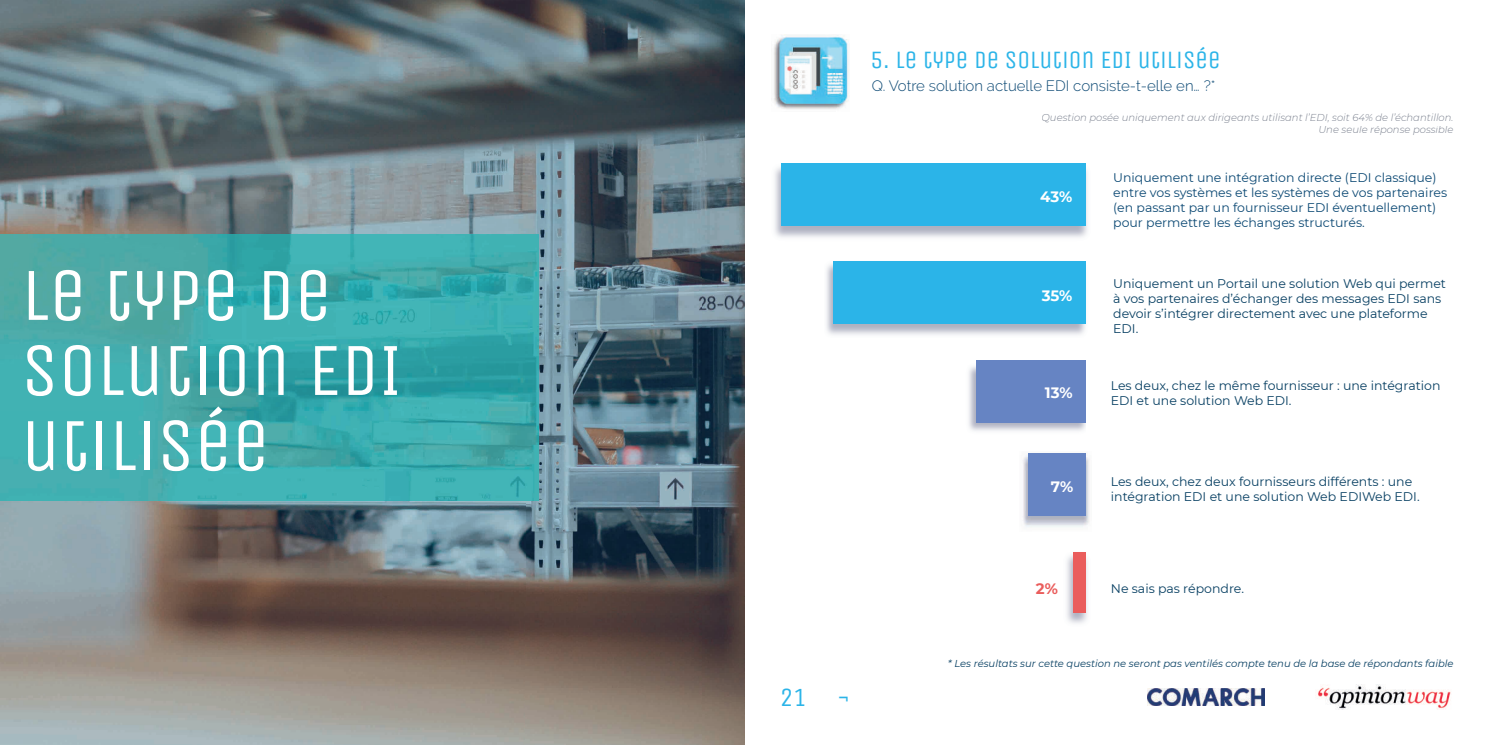
<style>
.page{position:relative;width:1489px;height:745px;background:#fff}
.page>*{position:absolute;margin:0;border:0;box-sizing:border-box;transform-origin:0 0}
.t1{font:75px/75px "Unica One";color:#fff}
.t2{font:26.25px "Unica One";color:#2bb4e8}
.t3{font:25px "Unica One";color:#2bb4e8}
.t4{font:300 15px "Raleway";color:#0c4974}
.t5{font:700 15px "Montserrat";color:#fff}
.t6{font:700 15px "Montserrat";color:#ea5d5c}
.t7{font:12.5px/15px "Montserrat";color:#073f62}
.t8{font:12.5px/15px "Montserrat";color:#0c4974}
.t9{font:italic 300 10px/12px "Montserrat";color:#7a808e;text-align:right}
.t10{font:italic 10px "Montserrat";color:#073f62}
</style>
<div class="page">
<img style="left:774px;top:35px;width:75px;height:74px">
<img style="left:0;top:0;width:700px;height:262px">
<img style="left:700px;top:0;width:44px;height:744px">
<img style="left:0;top:500px;width:43px;height:244px">
<img style="left:539px;top:262px;width:162px;height:175px">
<img style="left:525px;top:437px;width:176px;height:307px">
<img style="left:43px;top:500px;width:482px;height:244px">
<img style="left:0;top:234px;width:539px;height:266px">
<img style="left:1147px;top:688px;width:116px;height:17px">
<img style="left:1318px;top:684px;width:133px;height:25px">
<img style="left:774px;top:163px;width:314px;height:75px">
<div style="left:781px;top:163px;width:304px;height:63px;background:#2bb4e8"></div>
<img style="left:826px;top:261px;width:260px;height:74px">
<div style="left:833px;top:261px;width:252px;height:63px;background:#2bb4e8"></div>
<img style="left:969px;top:366px;width:116px;height:65px">
<div style="left:975px;top:360px;width:110px;height:62px;background:#6684c3"></div>
<img style="left:1022px;top:453px;width:68px;height:74px">
<div style="left:1028px;top:453px;width:57px;height:63px;background:#6684c3"></div>
<img style="left:1067px;top:552px;width:20px;height:72px">
<div style="left:1073px;top:552px;width:12px;height:60px;background:#ea5d5c"></div>
<h1 class="t1" style="left:21px;top:258px;width:382px">LE TYPE DE<br>SOLUTION EDI<br>UTILISÉE</h1>
<h3 class="t3" style="left:870px;top:45px;width:351px">5. LE TYPE DE SOLUTION EDI UTILISÉE</h3>
<p class="t4" style="left:871px;top:77px;width:345px">Q. Votre solution actuelle EDI consiste-t-elle en… ?*</p>
<p class="t9" style="left:1041px;top:111px;width:413px">Question posée uniquement aux dirigeants utilisant l’EDI, soit 64% de l’échantillon.<br>Une seule réponse possible</p>
<p class="t5" style="left:1040px;top:185px;width:34px">43%</p>
<p class="t5" style="left:1041px;top:285px;width:32px">35%</p>
<p class="t5" style="left:1044px;top:381px;width:29px">13%</p>
<p class="t5" style="left:1050px;top:475px;width:24px">7%</p>
<p class="t8" style="left:1113px;top:169px;width:335px">Uniquement une intégration directe (EDI classique) entre vos systèmes et les systèmes de vos partenaires (en passant par un fournisseur EDI éventuellement) pour permettre les échanges structurés.</p>
<p class="t7" style="left:1113px;top:275px;width:334px">Uniquement un Portail une solution Web qui permet à vos partenaires d’échanger des messages EDI sans devoir s’intégrer directement avec une plateforme EDI.</p>
<p class="t7" style="left:1110px;top:377px;width:331px">Les deux, chez le même fournisseur : une intégration<br>EDI et une solution Web EDI.</p>
<p class="t7" style="left:1110px;top:473px;width:310px">Les deux, chez deux fournisseurs différents : une intégration EDI et une solution Web EDIWeb EDI.</p>
<h2 class="t2" style="left:780px;top:681px;width:72px">21 ¬</h2>
<p class="t6" style="left:1035px;top:577px;width:24px">2%</p>
<p class="t7" style="left:1110px;top:580px;width:135px">Ne sais pas répondre.</p>
<p class="t10" style="left:947px;top:656px;width:507px">* Les résultats sur cette question ne seront pas ventilés compte tenu de la base de répondants faible</p>
</div>
